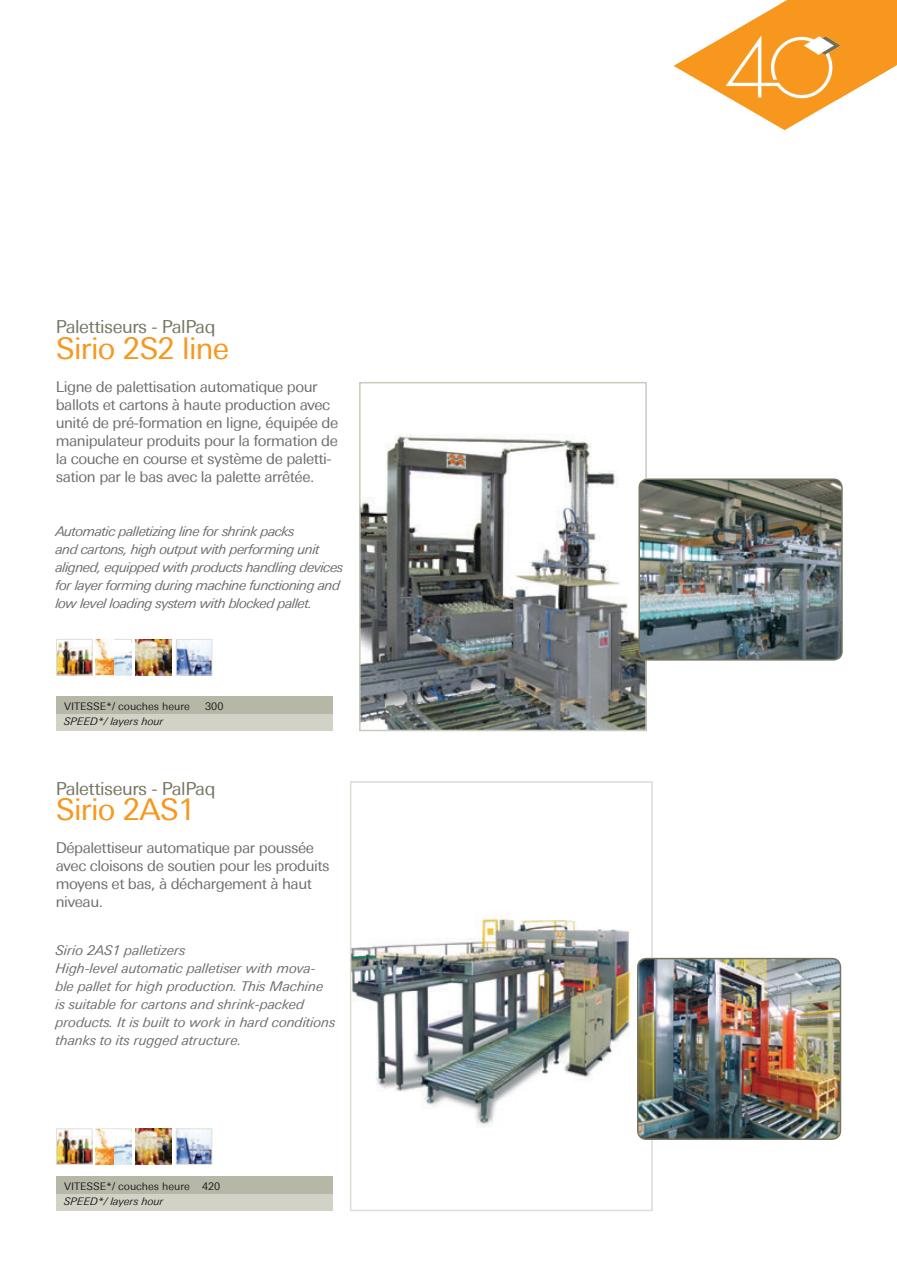
<style>
.page{position:relative;width:897px;height:1267px;background:#fff}
.page>*{position:absolute;margin:0;border:0;box-sizing:border-box;transform-origin:0 0}
.t1{font:30px "Univers Deutsche Bank";letter-spacing:-.025em;color:#f7971d}
.t2{font:18px "Univers Deutsche Bank";letter-spacing:-.025em;color:#767561}
.t3{font:15px/18px "Univers Deutsche Bank";letter-spacing:-.03em;color:#6c6d70}
.t4{font:italic 13.5px/18px "Univers Deutsche Bank";letter-spacing:-.03em;color:#6c6d70}
.t5{font:italic 13.5px/18px "Univers Deutsche Bank";color:#6c6d70}
.t6{font:10.5px "Univers Deutsche Bank";color:#231f20}
.t7{font:italic 10.5px "Univers Deutsche Bank";color:#231f20}
</style>
<div class="page">
<img style="left:353px;top:916px;width:278px;height:211px">
<div style="left:350px;top:781px;width:302px;height:430px;border:2px solid #ddddd5"></div>
<img style="left:637px;top:960px;width:203px;height:179px">
<div style="left:637px;top:957px;width:204px;height:182px;border:2px solid #767561;border-radius:9px"></div>
<img style="left:362px;top:434px;width:281px;height:294px">
<div style="left:359px;top:382px;width:287px;height:349px;border:2px solid #cacabe"></div>
<img style="left:639px;top:479px;width:202px;height:180px">
<div style="left:638px;top:478px;width:204px;height:182px;border:2px solid #767561;border-radius:9px"></div>
<div style="left:56px;top:696px;width:276px;height:35px;background:#d2d2c7"></div>
<div style="left:56px;top:696px;width:276px;height:17px;background:#b7b7a7"></div>
<div style="left:56px;top:1176px;width:276px;height:35px;background:#d2d2c7"></div>
<div style="left:56px;top:1176px;width:276px;height:17px;background:#b7b7a7"></div>
<div style="left:96px;top:639px;width:35px;height:36px;border:1px solid #dfe0d8"></div>
<img style="left:114px;top:643px;width:17px;height:32px">
<img style="left:96px;top:639px;width:18px;height:36px">
<img style="left:58px;top:641px;width:32px;height:32px">
<div style="left:56px;top:639px;width:36px;height:36px;border:1px solid #dfe0d8"></div>
<img style="left:136px;top:639px;width:35px;height:36px">
<img style="left:178px;top:641px;width:32px;height:32px">
<div style="left:176px;top:639px;width:36px;height:36px;border:1px solid #dfe0d8"></div>
<div style="left:96px;top:1128px;width:35px;height:36px;border:1px solid #dfe0d8"></div>
<img style="left:113px;top:1132px;width:18px;height:32px">
<img style="left:96px;top:1128px;width:17px;height:36px">
<img style="left:58px;top:1130px;width:32px;height:32px">
<div style="left:56px;top:1128px;width:36px;height:36px;border:1px solid #dfe0d8"></div>
<div style="left:135px;top:1128px;width:36px;height:36px;border:1px solid #dfe0d8"></div>
<img style="left:136px;top:1128px;width:35px;height:36px">
<img style="left:178px;top:1130px;width:32px;height:32px">
<div style="left:176px;top:1128px;width:36px;height:36px;border:1px solid #dfe0d8"></div>
<svg style="left:673px;top:0;width:224px;height:130px"></svg>
<p class="t2" style="left:56px;top:316px;width:161px">Palettiseurs - PalPaq</p>
<h1 class="t1" style="left:56px;top:330px;width:175px">Sirio 2S2 line</h1>
<p class="t3" style="left:56px;top:377px;width:284px">Ligne de palettisation automatique pour ballots et cartons à haute production avec unité de pré-formation en ligne, équipée de manipulateur produits pour la formation de la couche en course et système de paletti&shy;sation par le bas avec la palette arrêtée.</p>
<p class="t4" style="left:56px;top:521px;width:289px">Automatic palletizing line for shrink packs<br>and cartons, high output with performing unit aligned, equipped with products handling devices for layer forming during machine functioning and low level loading system with blocked pallet.</p>
<p class="t6" style="left:64px;top:700px;width:127px">VITESSE*/ couches heure</p>
<p class="t6" style="left:205px;top:700px;width:20px">300</p>
<p class="t7" style="left:64px;top:715px;width:101px">SPEED*/ layers hour</p>
<p class="t2" style="left:56px;top:778px;width:161px">Palettiseurs - PalPaq</p>
<h1 class="t1" style="left:56px;top:792px;width:141px">Sirio 2AS1</h1>
<p class="t3" style="left:56px;top:838px;width:275px">Dépalettiseur automatique par poussée avec cloisons de soutien pour les produits moyens et bas, à déchargement à haut niveau.</p>
<p class="t5" style="left:56px;top:941px;width:281px">Sirio 2AS1 palletizers<br>High-level automatic palletiser with mova&shy;ble pallet for high production. This Machine is suitable for cartons and shrink-packed products. It is built to work in hard conditions thanks to its rugged atructure.</p>
<p class="t6" style="left:64px;top:1180px;width:158px">VITESSE*/ couches heure 420</p>
<p class="t7" style="left:64px;top:1194px;width:101px">SPEED*/ layers hour</p>
</div>
